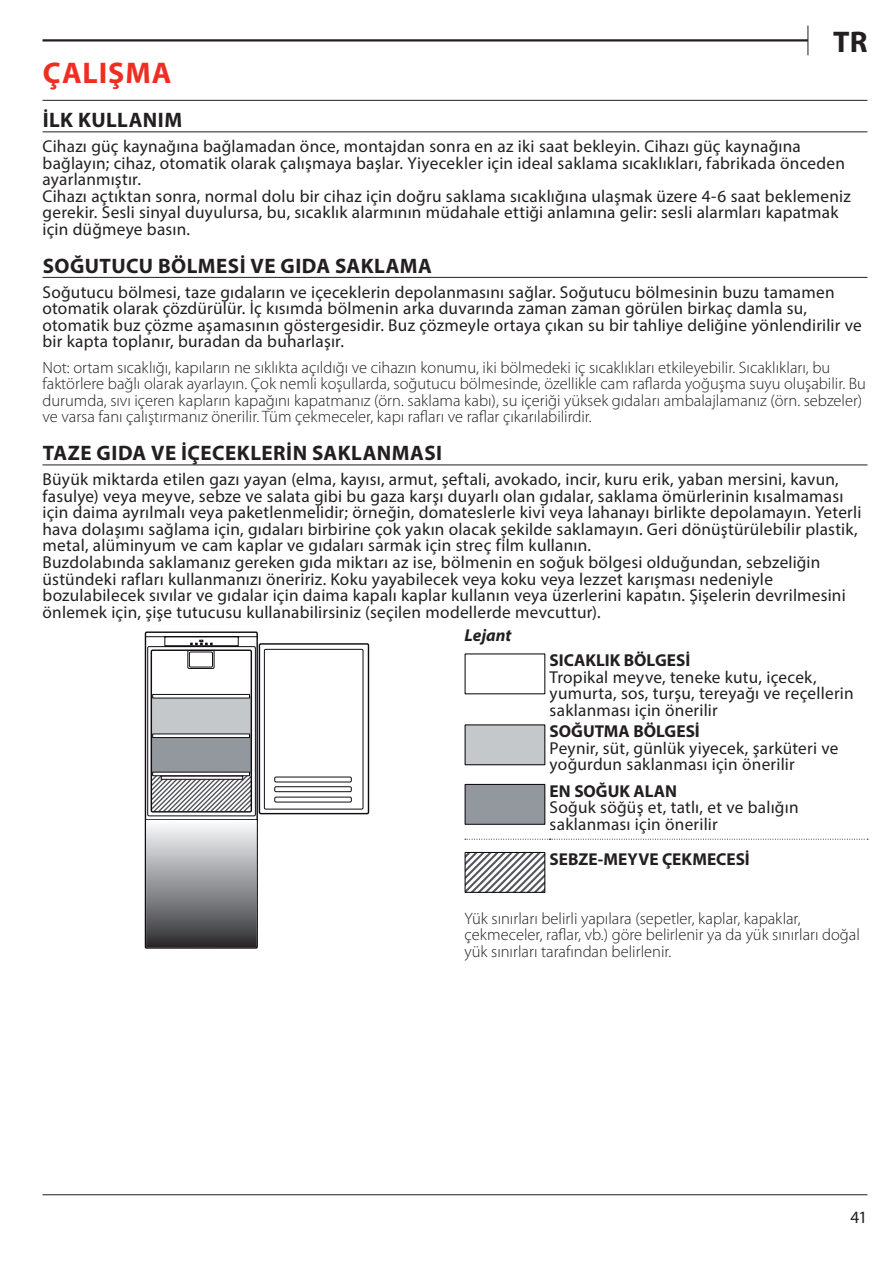
<style>
.page{position:relative;width:893px;height:1263px;background:#fff}
.page>*{position:absolute;margin:0;border:0;box-sizing:border-box;transform-origin:0 0}
.t1{font:700 30px "Myriad Pro";letter-spacing:.03em;color:#ee2e22}
.t2{font:700 30px "Myriad Pro";color:#231f20}
.t3{font:700 21px "Myriad Pro";letter-spacing:.02em;color:#231f20}
.t4{font:17.25px/16.5px "Myriad Pro";letter-spacing:.01em;color:#231f20}
.t5{font:700 17.25px "Myriad Pro";color:#231f20}
.t6{font:italic 700 17.25px "Myriad Pro";color:#231f20}
.t7{font:300 16.5px/16.5px "Myriad Pro";color:#231f20}
</style>
<div class="page">
<hr style="left:43px;top:1194px;width:824px;height:1px;background:#231f20">
<svg style="left:807px;top:26px;width:1px;height:29px"></svg>
<hr style="left:43px;top:39px;width:765px;height:3px;background:#231f20">
<hr style="left:43px;top:100px;width:824px;height:1px;background:#231f20">
<hr style="left:43px;top:132px;width:824px;height:1px;background:#231f20">
<hr style="left:43px;top:277px;width:824px;height:1px;background:#231f20">
<hr style="left:43px;top:465px;width:824px;height:1px;background:#231f20">
<svg style="left:465px;top:839px;width:403px;height:1px"></svg>
<div style="left:259px;top:643px;width:110px;height:171px;border:1px solid #0f0c12"></div>
<div style="left:264px;top:649px;width:99px;height:160px;border:1px solid #0f0c12"></div>
<svg style="left:144px;top:631px;width:208px;height:318px"></svg>
<div style="left:465px;top:725px;width:80px;height:40px;background:#c4c8cb"></div>
<div style="left:465px;top:724px;width:80px;height:41px;border:1px solid #0f0c12"></div>
<div style="left:465px;top:784px;width:80px;height:40px;background:#93989e"></div>
<div style="left:465px;top:784px;width:80px;height:41px;border:1px solid #0f0c12"></div>
<svg style="left:467px;top:854px;width:76px;height:37px"></svg>
<div style="left:465px;top:852px;width:80px;height:41px;border:1px solid #0f0c12"></div>
<h1 class="t2" style="left:833px;top:22px;width:36px">TR</h1>
<h1 class="t1" style="left:43px;top:53px;width:130px">ÇALIŞMA</h1>
<p class="t3" style="left:43px;top:107px;width:141px">İLK KULLANIM</p>
<p class="t4" style="left:43px;top:138px;width:810px">Cihazı güç kaynağına bağlamadan önce, montajdan sonra en az iki saat bekleyin. Cihazı güç kaynağına bağlayın; cihaz, otomatik olarak çalışmaya başlar. Yiyecekler için ideal saklama sıcaklıkları, fabrikada önceden ayarlanmıştır.<br>Cihazı açtıktan sonra, normal dolu bir cihaz için doğru saklama sıcaklığına ulaşmak üzere 4-6 saat beklemeniz gerekir. Sesli sinyal duyulursa, bu, sıcaklık alarmının müdahale ettiği anlamına gelir: sesli alarmları kapatmak için düğmeye basın.</p>
<p class="t3" style="left:43px;top:252px;width:391px">SOĞUTUCU BÖLMESI VE GIDA SAKLAMA</p>
<p class="t4" style="left:43px;top:284px;width:821px">Soğutucu bölmesi, taze gıdaların ve içeceklerin depolanmasını sağlar. Soğutucu bölmesinin buzu tamamen otomatik olarak çözdürülür. İç kısımda bölmenin arka duvarında zaman zaman görülen birkaç damla su, otomatik buz çözme aşamasının göstergesidir. Buz çözmeyle ortaya çıkan su bir tahliye deliğine yönlendirilir ve bir kapta toplanır, buradan da buharlaşır.</p>
<p class="t7" style="left:43px;top:359px;width:825px">Not: ortam sıcaklığı, kapıların ne sıklıkta açıldığı ve cihazın konumu, iki bölmedeki iç sıcaklıkları etkileyebilir. Sıcaklıkları, bu faktörlere bağlı olarak ayarlayın. Çok nemli koşullarda, soğutucu bölmesinde, özellikle cam raflarda yoğuşma suyu oluşabilir. Bu durumda, sıvı içeren kapların kapağını kapatmanız (örn. saklama kabı), su içeriği yüksek gıdaları ambalajlamanız (örn. sebzeler) ve varsa fanı çalıştırmanız önerilir. Tüm çekmeceler, kapı rafları ve raflar çıkarılabilirdir.</p>
<p class="t3" style="left:43px;top:440px;width:401px">TAZE GIDA VE IÇECEKLERIN SAKLANMASI</p>
<p class="t4" style="left:43px;top:471px;width:820px">Büyük miktarda etilen gazı yayan (elma, kayısı, armut, şeftali, avokado, incir, kuru erik, yaban mersini, kavun, fasulye) veya meyve, sebze ve salata gibi bu gaza karşı duyarlı olan gıdalar, saklama ömürlerinin kısalmaması için daima ayrılmalı veya paketlenmelidir; örneğin, domateslerle kivi veya lahanayı birlikte depolamayın. Yeterli hava dolaşımı sağlama için, gıdaları birbirine çok yakın olacak şekilde saklamayın. Geri dönüştürülebilir plastik, metal, alüminyum ve cam kaplar ve gıdaları sarmak için streç film kullanın.<br>Buzdolabında saklamanız gereken gıda miktarı az ise, bölmenin en soğuk bölgesi olduğundan, sebzeliğin üstündeki rafları kullanmanızı öneririz. Koku yayabilecek veya koku veya lezzet karışması nedeniyle bozulabilecek sıvılar ve gıdalar için daima kapalı kaplar kullanın veya üzerlerini kapatın. Şişelerin devrilmesini önlemek için, şişe tutucusu kullanabilirsiniz (seçilen modellerde mevcuttur).</p>
<p class="t6" style="left:465px;top:624px;width:49px">Lejant</p>
<p class="t5" style="left:550px;top:649px;width:142px">SICAKLIK BÖLGESİ</p>
<p class="t4" style="left:550px;top:668px;width:306px">Tropikal meyve, teneke kutu, içecek, yumurta, sos, turşu, tereyağı ve reçellerin saklanması için önerilir</p>
<p class="t5" style="left:550px;top:720px;width:152px">SOĞUTMA BÖLGESİ</p>
<p class="t4" style="left:550px;top:739px;width:290px">Peynir, süt, günlük yiyecek, şarküteri ve yoğurdun saklanması için önerilir</p>
<p class="t5" style="left:550px;top:780px;width:129px">EN SOĞUK ALAN</p>
<p class="t4" style="left:550px;top:799px;width:250px">Soğuk söğüş et, tatlı, et ve balığın saklanması için önerilir</p>
<p class="t5" style="left:550px;top:848px;width:202px">SEBZE-MEYVE ÇEKMECESİ</p>
<p class="t7" style="left:465px;top:910px;width:397px">Yük sınırları belirli yapılara (sepetler, kaplar, kapaklar, çekmeceler, raflar, vb.) göre belirlenir ya da yük sınırları doğal yük sınırları tarafından belirlenir.</p>
<p class="t4" style="left:851px;top:1208px;width:18px">41</p>
</div>
